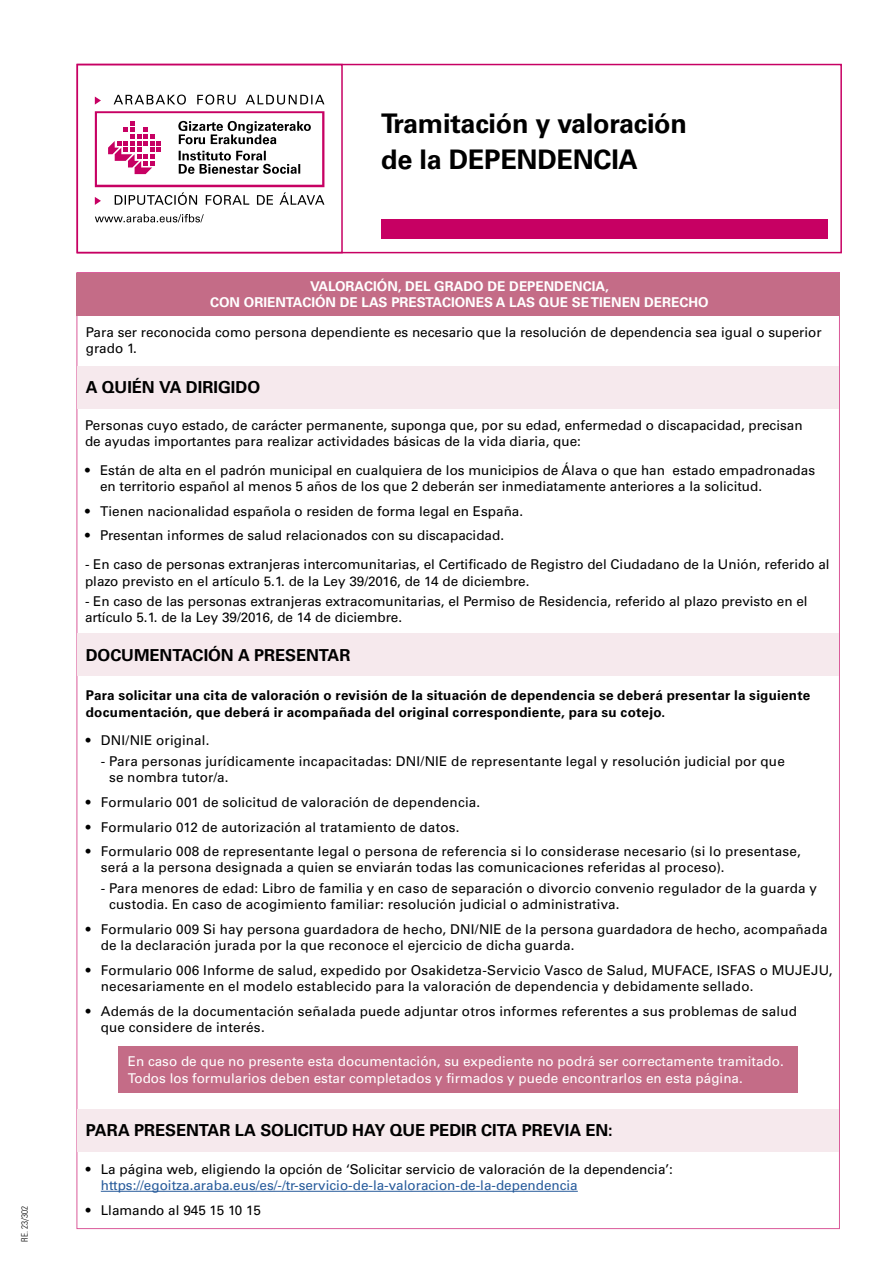
<style>
.page{position:relative;width:893px;height:1263px;background:#fff}
.page>*{position:absolute;margin:0;border:0;box-sizing:border-box;transform-origin:0 0}
.t1{font:700 27px/36px "Univers LT Std";letter-spacing:-.01em;color:#000}
.t2{font:700 16.5px "Univers LT Std";letter-spacing:-.005em;color:#000}
.t3{font:13.5px/16.2px "Univers LT Std";color:#000}
.t4{font:700 13.5px/16.2px "Univers LT Std";letter-spacing:.02em;color:#000}
.t5{font:13.5px/16.2px "Univers LT Std";color:#fff}
.t6{font:700 13.5px/16.2px "Univers LT Std";color:#fff;text-align:center}
.t7{font:13.5px "Univers LT Std";color:#275b9b}
.t8{font:300 condensed 9px "Univers LT Std";color:#000}
</style>
<div class="page">
<div style="left:381px;top:219px;width:447px;height:19px;background:#c70063"></div>
<div style="left:77px;top:64px;width:765px;height:189px;border:2px solid #c70063"></div>
<div style="left:77px;top:64px;width:266px;height:189px;border:2px solid #c70063"></div>
<svg style="left:95px;top:97px;width:6px;height:8px"></svg>
<svg style="left:114px;top:95px;width:210px;height:10px"></svg>
<svg style="left:95px;top:111px;width:229px;height:94px"></svg>
<svg style="left:95px;top:214px;width:109px;height:8px"></svg>
<div style="left:77px;top:273px;width:763px;height:42px;background:#c46c87"></div>
<div style="left:77px;top:366px;width:762px;height:42px;background:#f6e9ed"></div>
<div style="left:77px;top:634px;width:762px;height:42px;background:#f6e9ed"></div>
<div style="left:118px;top:1046px;width:680px;height:47px;background:#c46c87"></div>
<div style="left:77px;top:1109px;width:762px;height:42px;background:#f6e9ed"></div>
<hr style="left:101px;top:1191px;width:477px;height:1px;background:#275b9b">
<p class="t8" style="left:19px;top:1242px;width:37px;rotate:-90deg">RE. 23/302</p>
<h1 class="t1" style="left:381px;top:106px;width:307px">Tramitación y valoración de la DEPENDENCIA</h1>
<p class="t6" style="left:210px;top:278px;width:500px">VALORACIÓN, DEL GRADO DE DEPENDENCIA,<br>CON ORIENTACIÓN DE LAS PRESTACIONES A LAS QUE SE TIENEN DERECHO</p>
<p class="t3" style="left:86px;top:324px;width:737px">Para ser reconocida como persona dependiente es necesario que la resolución de dependencia sea igual o superior grado 1.</p>
<p class="t2" style="left:86px;top:377px;width:176px">A QUIÉN VA DIRIGIDO</p>
<p class="t3" style="left:85px;top:417px;width:719px">Personas cuyo estado, de carácter permanente, suponga que, por su edad, enfermedad o discapacidad, precisan de ayudas importantes para realizar actividades básicas de la vida diaria, que:</p>
<p class="t3" style="left:100px;top:462px;width:716px;text-indent:-15px">• Están de alta en el padrón municipal en cualquiera de los municipios de Álava o que han estado empadronadas en territorio español al menos 5 años de los que 2 deberán ser inmediatamente anteriores a la solicitud.</p>
<p class="t3" style="left:85px;top:503px;width:440px">• Tienen nacionalidad española o residen de forma legal en España.</p>
<p class="t3" style="left:85px;top:528px;width:421px">• Presentan informes de salud relacionados con su discapacidad.</p>
<p class="t3" style="left:85px;top:557px;width:746px">- En caso de personas extranjeras intercomunitarias, el Certificado de Registro del Ciudadano de la Unión, referido al plazo previsto en el artículo 5.1. de la Ley 39/2016, de 14 de diciembre.</p>
<p class="t3" style="left:85px;top:593px;width:724px">- En caso de las personas extranjeras extracomunitarias, el Permiso de Residencia, referido al plazo previsto en el artículo 5.1. de la Ley 39/2016, de 14 de diciembre.</p>
<p class="t2" style="left:86px;top:645px;width:266px">DOCUMENTACIÓN A PRESENTAR</p>
<p class="t4" style="left:86px;top:687px;width:726px">Para solicitar una cita de valoración o revisión de la situación de dependencia se deberá presentar la siguiente documentación, que deberá ir acompañada del original correspondiente, para su cotejo.</p>
<p class="t3" style="left:86px;top:733px;width:125px">• DNI/NIE original.</p>
<p class="t3" style="left:109px;top:753px;width:677px;text-indent:-8px">- Para personas jurídicamente incapacitadas: DNI/NIE de representante legal y resolución judicial por que se nombra tutor/a.</p>
<p class="t3" style="left:86px;top:794px;width:396px">• Formulario 001 de solicitud de valoración de dependencia.</p>
<p class="t3" style="left:86px;top:819px;width:375px">• Formulario 012 de autorización al tratamiento de datos.</p>
<p class="t3" style="left:101px;top:843px;width:701px;text-indent:-15px">• Formulario 008 de representante legal o persona de referencia si lo considerase necesario (si lo presentase, será a la persona designada a quien se enviarán todas las comunicaciones referidas al proceso).</p>
<p class="t3" style="left:109px;top:880px;width:709px;text-indent:-8px">- Para menores de edad: Libro de familia y en caso de separación o divorcio convenio regulador de la guarda y custodia. En caso de acogimiento familiar: resolución judicial o administrativa.</p>
<p class="t3" style="left:101px;top:921px;width:728px;text-indent:-15px">• Formulario 009 Si hay persona guardadora de hecho, DNI/NIE de la persona guardadora de hecho, acompañada de la declaración jurada por la que reconoce el ejercicio de dicha guarda.</p>
<p class="t3" style="left:101px;top:962px;width:733px;text-indent:-15px">• Formulario 006 Informe de salud, expedido por Osakidetza-Servicio Vasco de Salud, MUFACE, ISFAS o MUJEJU, necesariamente en el modelo establecido para la valoración de dependencia y debidamente sellado.</p>
<p class="t3" style="left:101px;top:1003px;width:698px;text-indent:-15px">• Además de la documentación señalada puede adjuntar otros informes referentes a sus problemas de salud que considere de interés.</p>
<p class="t5" style="left:128px;top:1053px;width:658px">En caso de que no presente esta documentación, su expediente no podrá ser correctamente tramitado.<br>Todos los formularios deben estar completados y firmados y puede encontrarlos en esta página.</p>
<p class="t2" style="left:86px;top:1120px;width:528px">PARA PRESENTAR LA SOLICITUD HAY QUE PEDIR CITA PREVIA EN:</p>
<p class="t3" style="left:86px;top:1161px;width:589px">• La página web, eligiendo la opción de ‘Solicitar servicio de valoración de la dependencia’:</p>
<p class="t7" style="left:101px;top:1177px;width:478px">https://egoitza.araba.eus/es/-/tr-servicio-de-la-valoracion-de-la-dependencia</p>
<p class="t3" style="left:86px;top:1202px;width:177px">• Llamando al 945 15 10 15</p>
</div>
